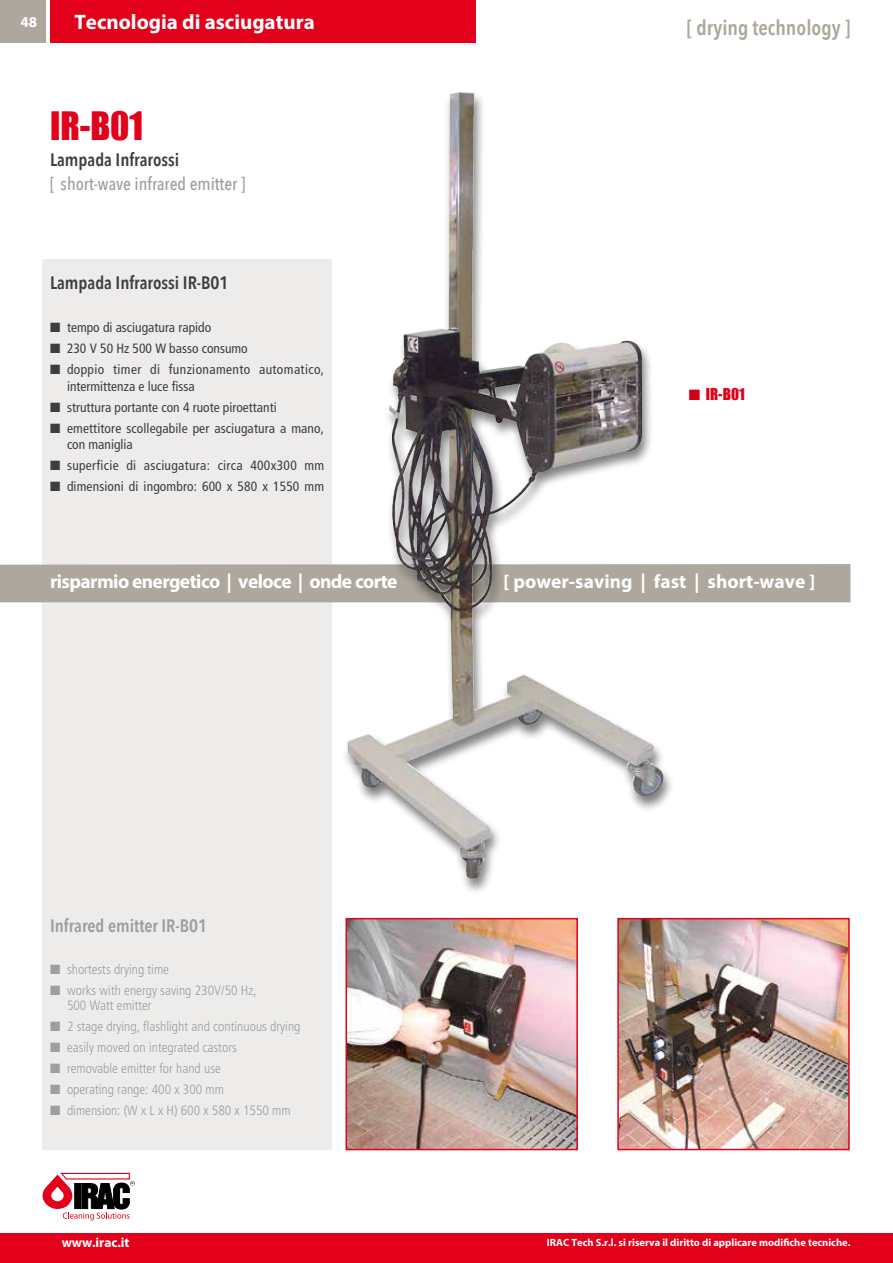
<style>
.page{position:relative;width:893px;height:1263px;background:#fff}
.page>*{position:absolute;margin:0;border:0;box-sizing:border-box;transform-origin:0 0}
.t1{font:36px "Impact";color:#e2001a}
.t2{font:700 21px "Myriad Pro";color:#fff}
.t3{font:600 21px "Avenir Next Condensed";color:#ada79d}
.t4{font:700 19.5px "Myriad Pro";letter-spacing:-.03em;color:#fff}
.t5{font:700 19.5px "Myriad Pro";color:#fff}
.t6{font:600 18px "Avenir Next Condensed";color:#3e3d40}
.t7{font:500 18px "Avenir Next Condensed";color:#9c9e9f}
.t8{font:600 18px "Avenir Next Condensed";color:#9c9e9f}
.t9{font:15px "Impact";color:#e2001a}
.t10{font:700 15px "Myriad Pro";color:#fff}
.t11{font:300 condensed 13.5px/15px "Frutiger";color:#9c9e9f}
.t12{font:condensed 13.5px/16.5px "Frutiger";letter-spacing:.01em;color:#3e3d40}
.t13{font:condensed 13.5px/16.5px "Frutiger";letter-spacing:.03em;color:#3e3d40}
.t14{font:700 13.5px "Myriad Pro";letter-spacing:-.005em;color:#fff}
.t15{font:700 10.5px "Myriad Pro";color:#fff}
.s1{color:#d10019}
</style>
<div class="page">
<div style="left:0;top:0;width:46px;height:43px;background:#ada79d"></div>
<div style="left:43px;top:259px;width:289px;height:891px;background:#eeecea"></div>
<div style="left:0;top:564px;width:850px;height:38px;background:#ada79d"></div>
<img style="left:620px;top:921px;width:227px;height:226px">
<div style="left:617px;top:918px;width:233px;height:232px;border:2px solid #e2001a"></div>
<img style="left:349px;top:921px;width:226px;height:226px">
<div style="left:346px;top:918px;width:232px;height:232px;border:2px solid #e2001a"></div>
<div style="left:342px;top:91px;width:333px;height:804px;background:#fff"></div>
<img style="left:347px;top:92px;width:319px;height:788px">
<div style="left:50px;top:0;width:425px;height:43px;background:#e2001a"></div>
<div style="left:0;top:1233px;width:893px;height:30px;background:#e2001a"></div>
<svg style="left:42px;top:1172px;width:93px;height:48px"></svg>
<p class="t10" style="left:21px;top:12px;width:18px">48</p>
<h2 class="t2" style="left:74px;top:8px;width:242px">Tecnologia di asciugatura</h2>
<h1 class="t1" style="left:50px;top:98px;width:95px">IR-B01</h1>
<h3 class="t6" style="left:50px;top:144px;width:131px">Lampada Infrarossi</h3>
<h3 class="t7" style="left:50px;top:173px;width:197px">[ short-wave infrared emitter ]</h3>
<h2 class="t3" style="left:687px;top:10px;width:165px">[ drying technology ]</h2>
<h3 class="t6" style="left:50px;top:268px;width:180px">Lampada Infrarossi IR-B01</h3>
<p class="t12" style="left:50px;top:319px;width:163px">■ tempo di asciugatura rapido</p>
<p class="t12" style="left:50px;top:340px;width:199px">■ 230 V 50 Hz 500 W basso consumo</p>
<p class="t13" style="left:67px;top:361px;width:259px;text-indent:-17px">■ doppio timer di funzionamento automatico, intermittenza e luce fissa</p>
<p class="t12" style="left:50px;top:399px;width:228px">■ struttura portante con 4 ruote piroettanti</p>
<p class="t12" style="left:67px;top:420px;width:259px;text-indent:-17px">■ emettitore scollegabile per asciugatura a mano, con maniglia</p>
<p class="t12" style="left:50px;top:457px;width:276px">■ superficie di asciugatura: circa 400x300 mm</p>
<p class="t12" style="left:50px;top:478px;width:276px">■ dimensioni di ingombro: 600 x 580 x 1550 mm</p>
<p class="t9" style="left:689px;top:383px;width:57px"><span class="s1">■</span> IR-B01</p>
<h3 class="t4" style="left:50px;top:568px;width:349px">risparmio energetico | veloce | onde corte</h3>
<h3 class="t5" style="left:503px;top:568px;width:313px">[ power-saving | fast | short-wave ]</h3>
<h3 class="t8" style="left:50px;top:910px;width:159px">Infrared emitter IR-B01</h3>
<p class="t11" style="left:50px;top:962px;width:121px">■ shortests drying time</p>
<p class="t11" style="left:67px;top:983px;width:191px;text-indent:-17px">■ works with energy saving 230V/50 Hz,<br>500 Watt emitter</p>
<p class="t11" style="left:50px;top:1019px;width:252px">■ 2 stage drying, flashlight and continuous drying</p>
<p class="t11" style="left:50px;top:1040px;width:188px">■ easily moved on integrated castors</p>
<p class="t11" style="left:50px;top:1061px;width:172px">■ removable emitter for hand use</p>
<p class="t11" style="left:50px;top:1082px;width:176px">■ operating range: 400 x 300 mm</p>
<p class="t11" style="left:50px;top:1103px;width:242px">■ dimension: (W x L x H) 600 x 580 x 1550 mm</p>
<p class="t14" style="left:62px;top:1233px;width:69px">www.irac.it</p>
<p class="t15" style="left:547px;top:1236px;width:305px">IRAC Tech S.r.l. si riserva il diritto di applicare modifiche tecniche.</p>
</div>
